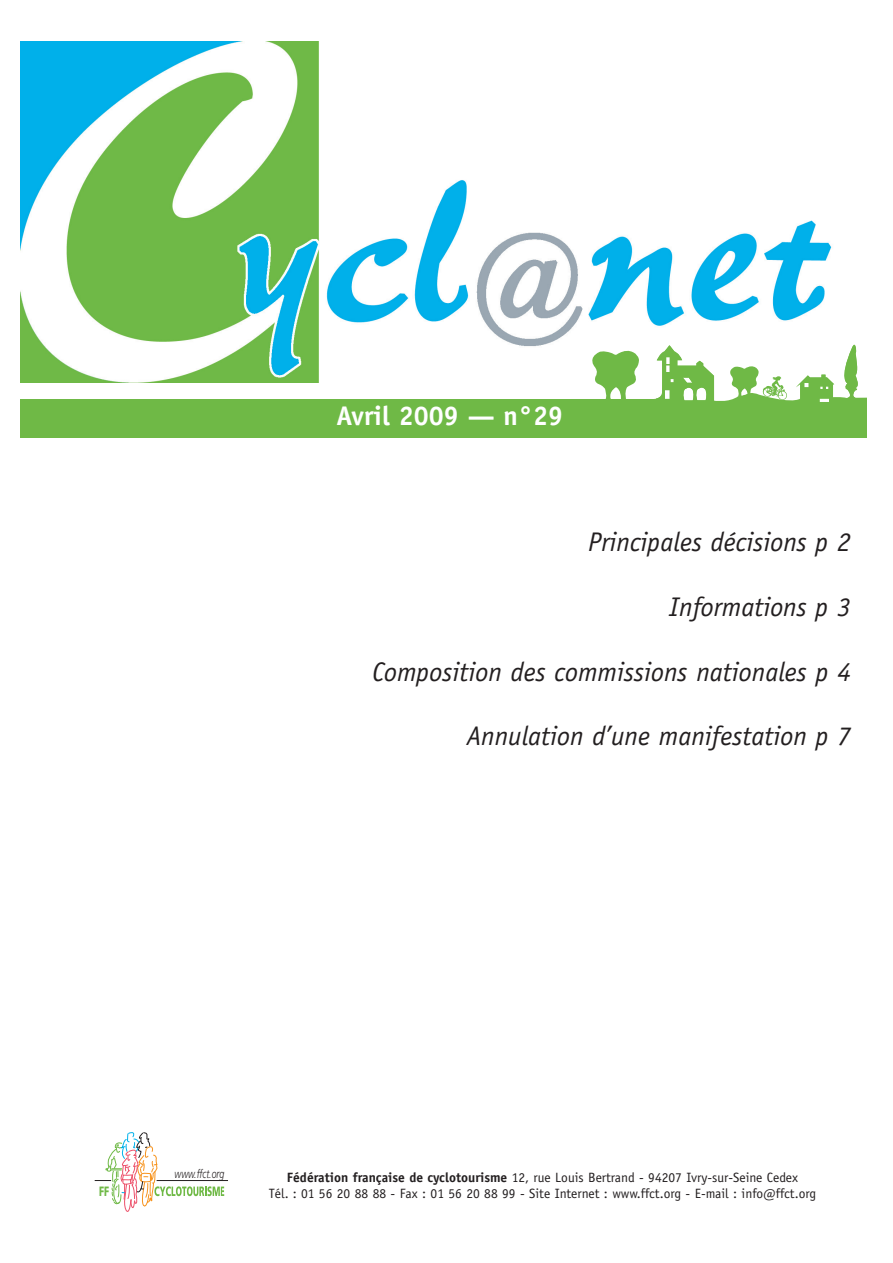
<style>
.page{position:relative;width:893px;height:1263px;background:#fff}
.page>*{position:absolute;margin:0;border:0;box-sizing:border-box;transform-origin:0 0}
.t1{font:italic 27px "Officina Sans";color:#231f20}
.t2{font:700 27px "Officina Sans";color:#fff}
.t3{font:13.5px/16.2px "Officina Sans";color:#231f20;text-align:center}
.t4{font:900 13.5px "Frutiger";color:#6fb946;scale:.67 1}
.t5{font:italic 300 12px "Frutiger";color:#231f20;scale:.73 1}
.s1{font-weight:700}
</style>
<div class="page">
<hr style="left:157px;top:1180px;width:71px;height:1px;background:#231f20">
<svg style="left:95px;top:1132px;width:129px;height:80px"></svg>
<img style="left:20px;top:42px;width:835px;height:340px">
<div style="left:20px;top:399px;width:551px;height:39px;background:#6fb946"></div>
<svg style="left:571px;top:345px;width:295px;height:93px"></svg>
<h1 class="t2" style="left:336px;top:399px;width:228px">Avril 2009 — n°29</h1>
<h1 class="t1" style="left:588px;top:526px;width:264px">Principales décisions p 2</h1>
<h1 class="t1" style="left:669px;top:591px;width:183px">Informations p 3</h1>
<h1 class="t1" style="left:372px;top:656px;width:480px">Composition des commissions nationales p 4</h1>
<h1 class="t1" style="left:466px;top:721px;width:386px">Annulation d’une manifestation p 7</h1>
<p class="t4" style="left:99px;top:1183px;width:16px">FF</p>
<p class="t5" style="left:175px;top:1167px;width:69px">www.ffct.org</p>
<p class="t3" style="left:269px;top:1169px;width:548px"><span class="s1">Fédération française de cyclotourisme</span> 12, rue Louis Bertrand - 94207 Ivry-sur-Seine Cedex<br>Tél. : 01 56 20 88 88 - Fax : 01 56 20 88 99 - Site Internet : www.ffct.org - E-mail : info@ffct.org</p>
</div>
